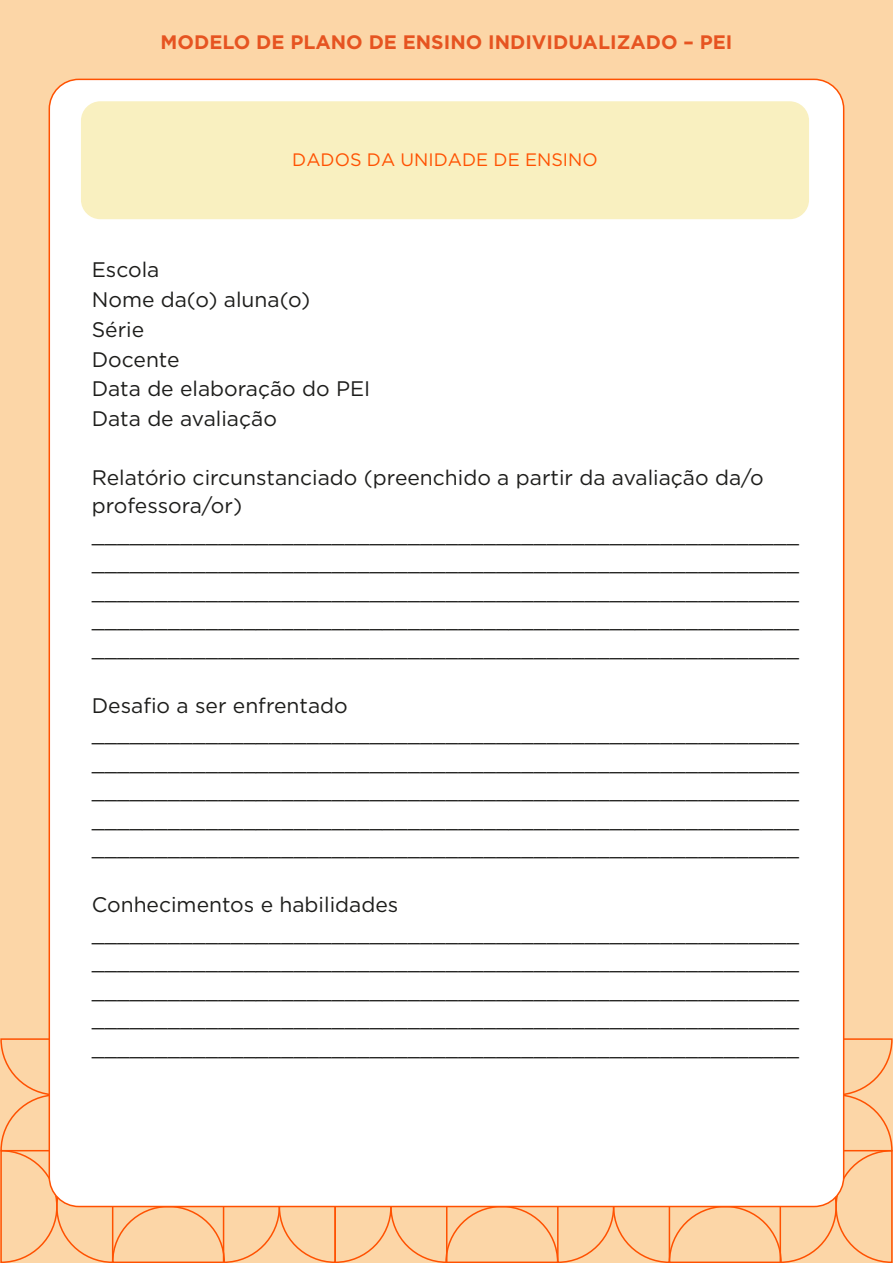
<style>
.page{position:relative;width:893px;height:1263px;background:#fcd6a7}
.page>*{position:absolute;margin:0;border:0;box-sizing:border-box;transform-origin:0 0}
.t1{font:21px/28.5px "Gotham";color:#1d1d1b}
.t2{font:700 19.5px "Gotham";color:#e65421}
.t3{font:18px "Gotham";color:#ff5101}
</style>
<div class="page">
<svg style="left:0;top:1037px;width:893px;height:226px"></svg>
<div style="left:49px;top:79px;width:795px;height:1127px;background:#fff;border-radius:30px"></div>
<div style="left:81px;top:101px;width:728px;height:118px;background:#f9f0c0;border-radius:19px"></div>
<p class="t2" style="left:161px;top:29px;width:573px">MODELO DE PLANO DE ENSINO INDIVIDUALIZADO – PEI</p>
<p class="t3" style="left:292px;top:148px;width:307px">DADOS DA UNIDADE DE ENSINO</p>
<p class="t1" style="left:92px;top:254px;width:280px;line-height:29.8px">Escola<br>Nome da(o) aluna(o)<br>Série<br>Docente<br>Data de elaboração do PEI<br>Data de avaliação</p>
<p class="t1" style="left:92px;top:462px;width:709px">Relatório circunstanciado (preenchido a partir da avaliação da/o professora/or) ________________________________________________________ ________________________________________________________ ________________________________________________________ ________________________________________________________ ________________________________________________________</p>
<p class="t1" style="left:92px;top:691px;width:709px">Desafio a ser enfrentado ________________________________________________________ ________________________________________________________ ________________________________________________________ ________________________________________________________ ________________________________________________________</p>
<p class="t1" style="left:92px;top:890px;width:709px">Conhecimentos e habilidades ________________________________________________________ ________________________________________________________ ________________________________________________________ ________________________________________________________ ________________________________________________________</p>
</div>
